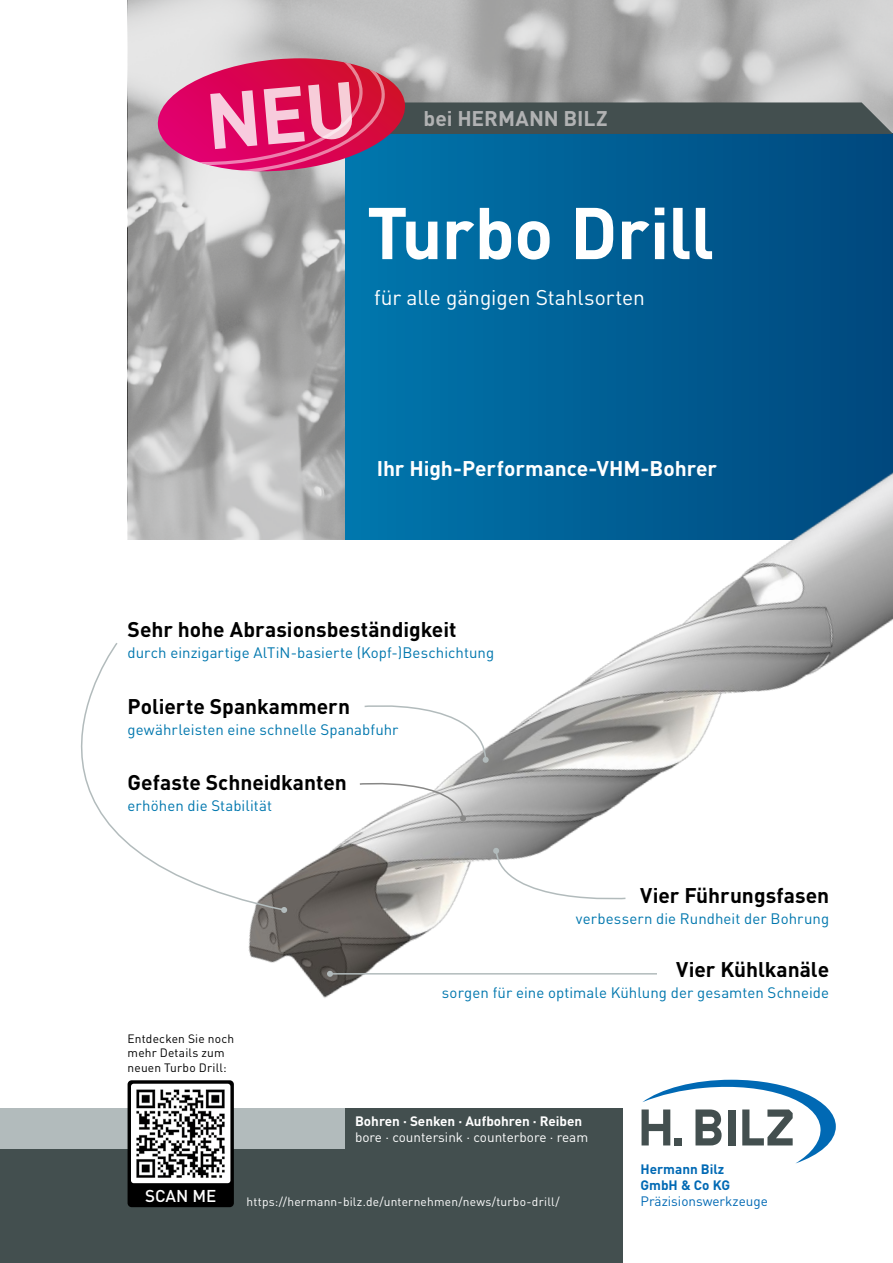
<style>
.page{position:relative;width:893px;height:1263px;background:#fff}
.page>*{position:absolute;margin:0;border:0;box-sizing:border-box;transform-origin:0 0}
.t1{font:700 72px "DINOT";letter-spacing:-.01em;color:#fff}
.t2{font:700 21px "DINOT";color:#000}
.t3{font:700 21px "DINOT";letter-spacing:-.005em;color:#fff}
.t4{font:21px "DINOT";letter-spacing:-.005em;color:#fff}
.t5{font:700 21px "DINOT";letter-spacing:-.005em;color:#b1b2b3}
.t6{font:500 16.95px "DINOT";color:#fff}
.t7{font:15px "DINOT";letter-spacing:.005em;color:#0077ae}
.t8{font:13.5px "DINOT";color:#fff}
.t9{font:700 13.5px "DINOT";color:#fff}
.t10{font:700 13.5px/16.2px "DINOT";color:#0069b4}
.t11{font:13.5px "DINOT";color:#0069b4}
.t12{font:12px "DINOT";letter-spacing:.015em;color:#fff}
.t13{font:12px/14.4px "DINOT";letter-spacing:.015em;color:#000}
</style>
<div class="page">
<div style="left:0;top:1108px;width:623px;height:155px;background:#434f4f"></div>
<svg style="left:128px;top:0;width:765px;height:391px;background:#b6b6b6"></svg>
<div style="left:345px;top:134px;width:548px;height:406px;background:linear-gradient(to right,#0077ad,#00477d)"></div>
<img style="left:127px;top:391px;width:766px;height:607px">
<svg style="left:641px;top:1080px;width:195px;height:83px"></svg>
<div style="left:0;top:1108px;width:344px;height:41px;background:#b2bbbc"></div>
<div style="left:128px;top:1080px;width:106px;height:127px;background:#000;border-radius:4px"></div>
<div style="left:131px;top:1084px;width:99px;height:99px;background:#fff;border-radius:3px"></div>
<img style="left:137px;top:1089px;width:88px;height:88px">
<svg style="left:81px;top:642px;width:205px;height:270px"></svg>
<svg style="left:281px;top:907px;width:6px;height:6px"></svg>
<svg style="left:363px;top:697px;width:126px;height:66px"></svg>
<hr style="left:330px;top:973px;width:327px;height:1px;background:#b2bbbc">
<svg style="left:327px;top:971px;width:6px;height:6px"></svg>
<svg style="left:358px;top:777px;width:108px;height:44px"></svg>
<svg style="left:493px;top:848px;width:134px;height:58px"></svg>
<svg style="left:155px;top:58px;width:738px;height:118px;background:#7e6484"></svg>
<h2 class="t5" style="left:423px;top:104px;width:186px">bei HERMANN BILZ</h2>
<h1 class="t1" style="left:367px;top:186px;width:349px">Turbo Drill</h1>
<h2 class="t4" style="left:374px;top:284px;width:272px">für alle gängigen Stahlsorten</h2>
<h2 class="t3" style="left:377px;top:455px;width:342px">Ihr High-Performance-VHM-Bohrer</h2>
<h2 class="t2" style="left:128px;top:616px;width:330px">Sehr hohe Abrasionsbeständigkeit</h2>
<p class="t7" style="left:128px;top:643px;width:368px">durch einzigartige AlTiN-basierte (Kopf-)Beschichtung</p>
<h2 class="t2" style="left:128px;top:693px;width:224px">Polierte Spankammern</h2>
<p class="t7" style="left:128px;top:720px;width:273px">gewährleisten eine schnelle Spanabfuhr</p>
<h2 class="t2" style="left:128px;top:769px;width:221px">Gefaste Schneidkanten</h2>
<p class="t7" style="left:128px;top:797px;width:146px">erhöhen die Stabilität</p>
<p class="t13" style="left:128px;top:1031px;width:108px">Entdecken Sie noch mehr Details zum neuen Turbo Drill:</p>
<h2 class="t2" style="left:640px;top:882px;width:191px">Vier Führungsfasen</h2>
<p class="t7" style="left:576px;top:910px;width:255px">verbessern die Rundheit der Bohrung</p>
<h2 class="t2" style="left:676px;top:955px;width:154px">Vier Kühlkanäle</h2>
<p class="t7" style="left:442px;top:983px;width:389px">sorgen für eine optimale Kühlung der gesamten Schneide</p>
<p class="t9" style="left:355px;top:1112px;width:229px">Bohren · Senken · Aufbohren · Reiben</p>
<p class="t8" style="left:355px;top:1129px;width:235px">bore · countersink · counterbore · ream</p>
<p class="t6" style="left:145px;top:1185px;width:73px">SCAN ME</p>
<p class="t12" style="left:247px;top:1194px;width:314px">https://hermann-bilz.de/unternehmen/news/turbo-drill/</p>
<p class="t10" style="left:640px;top:1160px;width:91px">Hermann Bilz<br>GmbH &amp; Co KG</p>
<p class="t11" style="left:640px;top:1193px;width:129px">Präzisionswerkzeuge</p>
</div>
